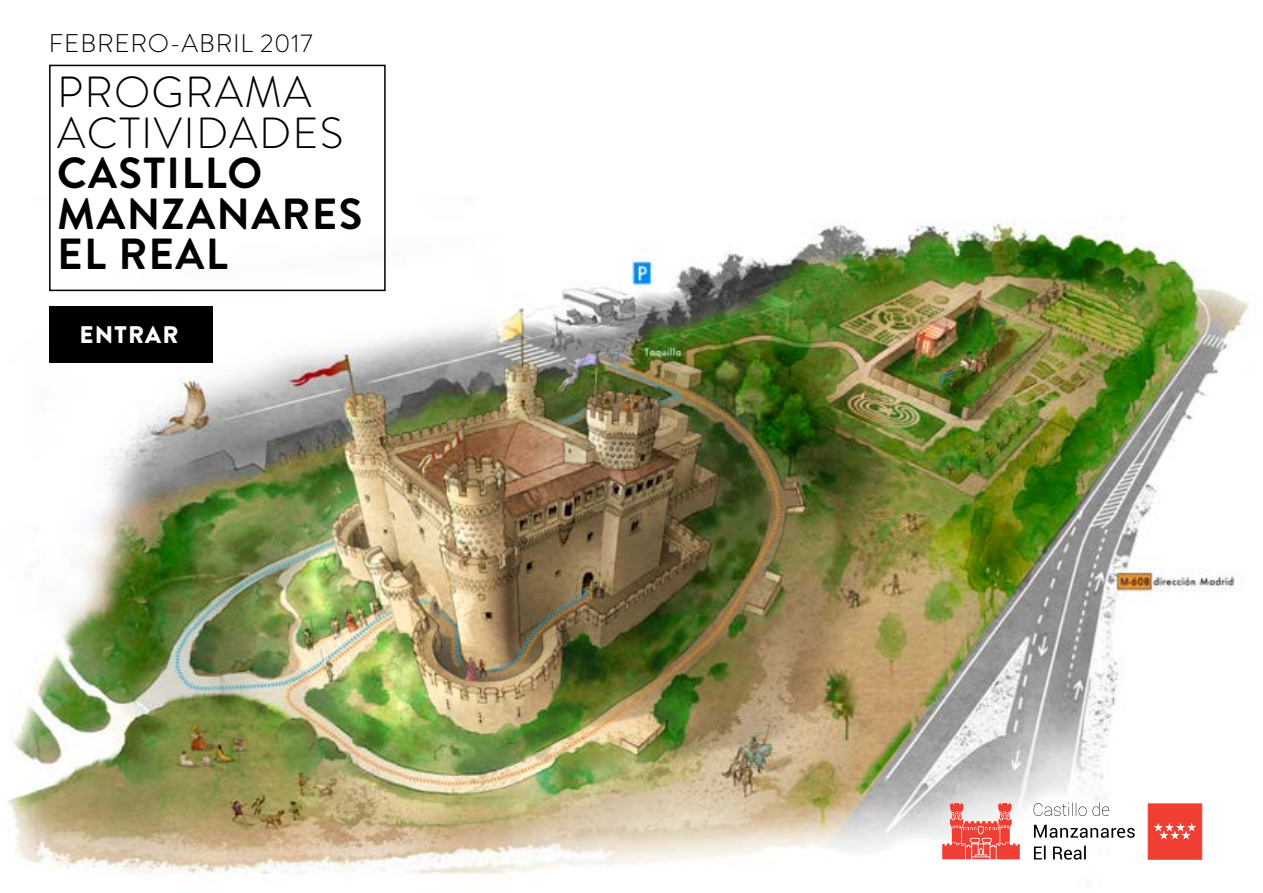
<style>
.page{position:relative;width:1263px;height:893px;background:#fff}
.page>*{position:absolute;margin:0;border:0;box-sizing:border-box;transform-origin:0 0}
.t1{font:700 43.5px/40.5px "Brandon Grotesque";letter-spacing:.03em;color:#000}
.t2{font:300 43.5px/40.5px "Brandon Grotesque";letter-spacing:.03em;color:#000}
.t3{font:300 25.5px "Brandon Grotesque";letter-spacing:.03em;color:#000}
.t4{font:900 24px "Brandon Grotesque";letter-spacing:.05em;color:#fff}
</style>
<div class="page">
<img style="left:8px;top:220px;width:1241px;height:655px">
<div style="left:49px;top:65px;width:337px;height:226px;border:2px solid #000"></div>
<div style="left:50px;top:306px;width:163px;height:56px;background:#000"></div>
<svg style="left:1034px;top:846px;width:52px;height:14px"></svg>
<svg style="left:1034px;top:825px;width:101px;height:13px"></svg>
<svg style="left:1034px;top:802px;width:75px;height:14px"></svg>
<svg style="left:942px;top:803px;width:78px;height:56px"></svg>
<div style="left:1148px;top:804px;width:54px;height:55px;background:#ef3e33;border:1px solid #ef3e33"></div>
<svg style="left:1154px;top:823px;width:42px;height:16px"></svg>
<p class="t3" style="left:49px;top:26px;width:265px">FEBRERO-ABRIL 2017</p>
<p class="t2" style="left:57px;top:72px;width:288px">PROGRAMA<br>ACTIVIDADES</p>
<p class="t1" style="left:57px;top:153px;width:307px">CASTILLO<br>MANZANARES<br>EL REAL</p>
<p class="t4" style="left:80px;top:317px;width:100px">ENTRAR</p>
</div>
